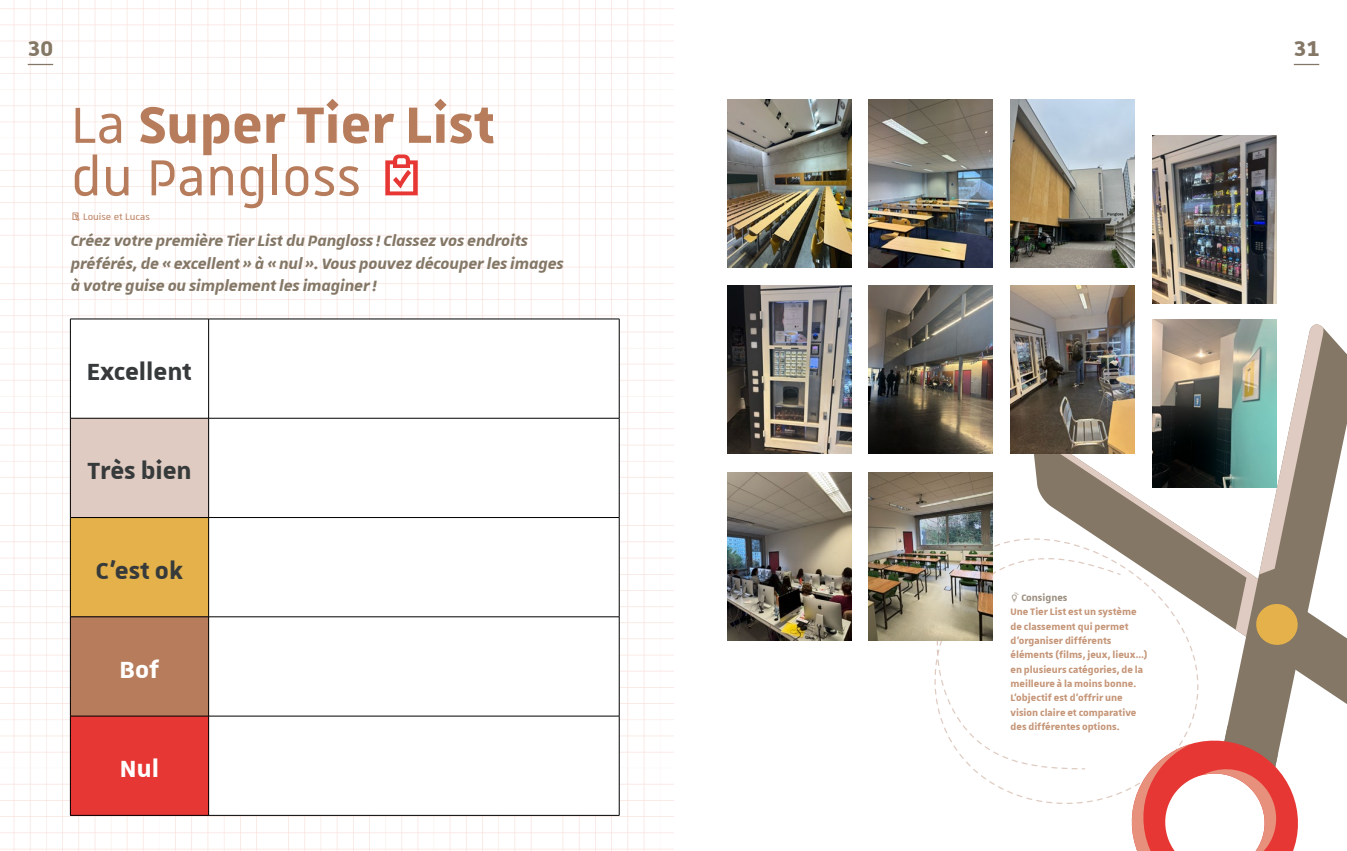
<style>
.page{position:relative;width:1347px;height:851px;background:#fff}
.page>*{position:absolute;margin:0;border:0;box-sizing:border-box;transform-origin:0 0}
.Titre-article{font:700 68.75px/52.5px "Unistra A";color:#b77c5b}
.titre_coul_1{font:700 31.25px "Unistra A";color:#373a3b}
.titre_coul_1-2{font:700 31.25px "Unistra A";color:#fff}
.t1{font:700 28.75px "Unistra D";color:#847766}
.chapeau{font:italic 700 20px/22.5px "Unistra A";letter-spacing:-.005em;color:#847766}
.t2{font:700 12.5px/14.4px "Unistra A";color:#c59577}
.t3{font:12.5px "Unistra A";color:#b77c5b}
.s1{font-weight:400}
.s2{color:#9c9081}
</style>
<div class="page">
<img style="left:0;top:0;width:673px;height:850px">
<svg style="left:71px;top:320px;width:548px;height:495px"></svg>
<div style="left:70px;top:418px;width:139px;height:99px;background:#dfcbc1"></div>
<div style="left:70px;top:517px;width:139px;height:99px;background:#e4b14a"></div>
<div style="left:70px;top:616px;width:139px;height:100px;background:#b77c5b"></div>
<div style="left:70px;top:716px;width:139px;height:99px;background:#e63734"></div>
<hr style="left:70px;top:319px;width:139px;height:1px;background:#000">
<hr style="left:70px;top:319px;width:1px;height:99px;background:#000">
<hr style="left:209px;top:319px;width:410px;height:1px;background:#000">
<hr style="left:208px;top:319px;width:1px;height:99px;background:#000">
<hr style="left:619px;top:319px;width:1px;height:99px;background:#000">
<hr style="left:70px;top:418px;width:139px;height:1px;background:#000">
<hr style="left:70px;top:418px;width:1px;height:99px;background:#000">
<hr style="left:209px;top:418px;width:410px;height:1px;background:#000">
<hr style="left:208px;top:418px;width:1px;height:99px;background:#000">
<hr style="left:619px;top:418px;width:1px;height:99px;background:#000">
<hr style="left:70px;top:517px;width:139px;height:1px;background:#000">
<hr style="left:70px;top:517px;width:1px;height:99px;background:#000">
<hr style="left:209px;top:517px;width:410px;height:1px;background:#000">
<hr style="left:208px;top:517px;width:1px;height:99px;background:#000">
<hr style="left:619px;top:517px;width:1px;height:99px;background:#000">
<hr style="left:70px;top:616px;width:139px;height:1px;background:#000">
<hr style="left:70px;top:617px;width:1px;height:98px;background:#000">
<hr style="left:209px;top:616px;width:410px;height:1px;background:#000">
<hr style="left:208px;top:617px;width:1px;height:98px;background:#000">
<hr style="left:619px;top:617px;width:1px;height:98px;background:#000">
<hr style="left:70px;top:715px;width:139px;height:1px;background:#000">
<hr style="left:70px;top:716px;width:1px;height:99px;background:#000">
<hr style="left:209px;top:715px;width:410px;height:1px;background:#000">
<hr style="left:208px;top:716px;width:1px;height:99px;background:#000">
<hr style="left:619px;top:716px;width:1px;height:99px;background:#000">
<hr style="left:70px;top:815px;width:139px;height:1px;background:#000">
<hr style="left:209px;top:815px;width:410px;height:1px;background:#000">
<img style="left:727px;top:100px;width:124px;height:168px">
<img style="left:727px;top:285px;width:124px;height:168px">
<img style="left:727px;top:472px;width:124px;height:168px">
<img style="left:1010px;top:100px;width:124px;height:168px">
<img style="left:869px;top:100px;width:123px;height:168px">
<img style="left:869px;top:285px;width:123px;height:168px">
<img style="left:869px;top:472px;width:59px;height:168px">
<img style="left:1152px;top:135px;width:124px;height:168px">
<svg style="left:1323px;top:327px;width:23px;height:377px;fill:#847766"></svg>
<img style="left:1010px;top:285px;width:124px;height:37px">
<svg style="left:28px;top:64px;width:25px;height:1px"></svg>
<svg style="left:1293px;top:64px;width:26px;height:1px"></svg>
<svg style="left:385px;top:154px;width:33px;height:41px"></svg>
<img style="left:928px;top:322px;width:395px;height:528px">
<h3 class="t1" style="left:28px;top:32px;width:27px">30</h3>
<h3 class="t1" style="left:1293px;top:32px;width:27px">31</h3>
<p class="Titre-article" style="left:71px;top:96px;width:426px"><span class="s1">La</span> Super Tier List <span class="s1">du Pangloss</span></p>
<p class="t3" style="left:71px;top:210px;width:80px">→ Louise et Lucas</p>
<p class="chapeau" style="left:71px;top:229px;width:494px">Créez votre première Tier List du Pangloss! Classez vos endroits préférés, de «excellent» à «nul». Vous pouvez découper les images à votre guise ou simplement les imaginer!</p>
<p class="titre_coul_1" style="left:87px;top:354px;width:107px">Excellent</p>
<p class="titre_coul_1" style="left:87px;top:453px;width:106px">Très bien</p>
<p class="titre_coul_1" style="left:96px;top:552px;width:89px">C'est ok</p>
<p class="titre_coul_1-2" style="left:120px;top:652px;width:41px">Bof</p>
<p class="titre_coul_1-2" style="left:120px;top:751px;width:41px">Nul</p>
<p class="t2" style="left:1010px;top:589px;width:138px;text-indent:11px"><span class="s2">Consignes<br></span>Une Tier List est un système de classement qui permet d’organiser différents éléments(films, jeux, lieux…) en plusieurs catégories, de la meilleure à la moins bonne.<br>L’objectif est d’offrir une vision claire et comparative des différentes options.</p>
</div>
